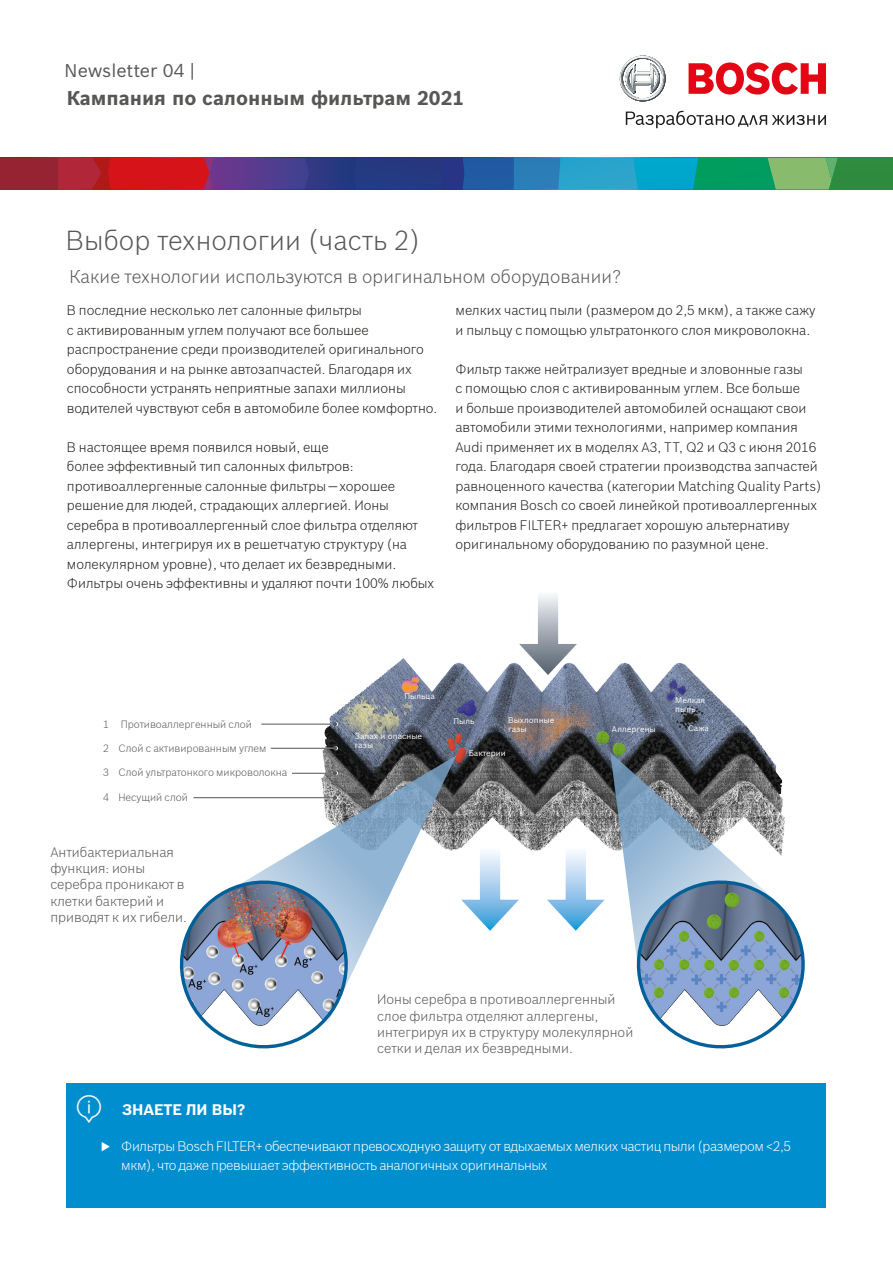
<style>
.page{position:relative;width:893px;height:1263px;background:#fff}
.page>*{position:absolute;margin:0;border:0;box-sizing:border-box;transform-origin:0 0}
.t1{font:300 27px "Bosch Sans";letter-spacing:.005em;color:#575756}
.t2{font:700 19.5px "Bosch Sans";color:#575756}
.t3{font:300 18px "Bosch Sans";letter-spacing:.005em;color:#575756}
.t4{font:18px "Bosch Sans";color:#575756}
.t5{font:700 15px "Bosch Sans";letter-spacing:-.01em;color:#fff}
.t6{font:300 15px "Bosch Sans";color:#fff}
.t7{font:300 13.5px/19.5px "Bosch Sans";color:#1d1d1b}
.t8{font:300 13.5px/16.2px "Bosch Sans";color:#575756}
.t9{font:300 13.5px/19.5px "Bosch Sans";letter-spacing:-.025em;color:#fff}
.t10{font:300 10.35px "Bosch Sans";color:#575756}
.t11{font:8.1px/8.7px "Bosch Sans";color:#fff}
</style>
<div class="page">
<img style="left:280px;top:618px;width:486px;height:282px">
<hr style="left:261px;top:724px;width:74px;height:1px;background:#575756">
<svg style="left:333px;top:722px;width:5px;height:4px"></svg>
<hr style="left:271px;top:748px;width:64px;height:1px;background:#575756">
<svg style="left:333px;top:746px;width:5px;height:4px"></svg>
<hr style="left:193px;top:797px;width:142px;height:1px;background:#575756">
<svg style="left:206px;top:755px;width:250px;height:201px"></svg>
<img style="left:179px;top:872px;width:181px;height:177px">
<svg style="left:538px;top:596px;width:20px;height:48px"></svg>
<svg style="left:519px;top:644px;width:58px;height:31px"></svg>
<svg style="left:547px;top:752px;width:258px;height:297px"></svg>
<svg style="left:480px;top:845px;width:20px;height:55px"></svg>
<svg style="left:461px;top:900px;width:58px;height:31px"></svg>
<div style="left:67px;top:1083px;width:759px;height:125px;background:#008ecf"></div>
<div style="left:0;top:158px;width:58px;height:31px;background:#952331"></div>
<svg style="left:58px;top:158px;width:835px;height:31px;background:#4a6379"></svg>
<svg style="left:620px;top:56px;width:46px;height:45px"></svg>
<svg style="left:689px;top:62px;width:137px;height:33px"></svg>
<svg style="left:626px;top:111px;width:200px;height:17px"></svg>
<h3 class="t4" style="left:65px;top:57px;width:132px">Newsletter 04 |</h3>
<h2 class="t2" style="left:67px;top:83px;width:399px">Кампания по салонным фильтрам 2021</h2>
<h1 class="t1" style="left:66px;top:221px;width:356px">Выбор технологии (часть 2)</h1>
<h3 class="t3" style="left:70px;top:264px;width:553px">Какие технологии используются в оригинальном оборудовании?</h3>
<p class="t7" style="left:67px;top:300px;width:372px">В последние несколько лет салонные фильтры<br>с активированным углем получают все большее распространение среди производителей оригинального оборудования и на рынке автозапчастей. Благодаря их способности устранять неприятные запахи миллионы водителей чувствуют себя в автомобиле более комфортно.</p>
<p class="t7" style="left:67px;top:436px;width:369px">В настоящее время появился новый, еще<br>более эффективный тип салонных фильтров: противоаллергенные салонные фильтры — хорошее решение для людей, страдающих аллергией. Ионы серебра в противоаллергенный слое фильтра отделяют аллергены, интегрируя их в решетчатую структуру (на молекулярном уровне), что делает их безвредными.<br>Фильтры очень эффективны и удаляют почти 100% любых</p>
<p class="t7" style="left:455px;top:300px;width:362px">мелких частиц пыли (размером до 2,5 мкм), а также сажу и пыльцу с помощью ультратонкого слоя микроволокна.</p>
<p class="t7" style="left:455px;top:358px;width:368px">Фильтр также нейтрализует вредные и зловонные газы<br>с помощью слоя с активированным углем. Все больше<br>и больше производителей автомобилей оснащают свои автомобили этими технологиями, например компания Audi применяет их в моделях A3, TT, Q2 и Q3 с июня 2016 года. Благодаря своей стратегии производства запчастей равноценного качества (категории Matching Quality Parts) компания Bosch со своей линейкой противоаллергенных фильтров FILTER+ предлагает хорошую альтернативу оригинальному оборудованию по разумной цене.</p>
<p class="t10" style="left:103px;top:716px;width:150px">1 Противоаллергенный слой</p>
<p class="t10" style="left:103px;top:741px;width:165px">2 Слой с активированным углем</p>
<p class="t10" style="left:103px;top:765px;width:186px">3 Слой ультратонкого микроволокна</p>
<p class="t10" style="left:103px;top:790px;width:86px">4 Несущий слой</p>
<p class="t8" style="left:50px;top:843px;width:138px">Антибактериальная функция: ионы серебра проникают в клетки бактерий и приводят к их гибели.</p>
<p class="t11" style="left:404px;top:691px;width:32px">Пыльца</p>
<p class="t11" style="left:355px;top:732px;width:69px">Запах и опасные газы</p>
<p class="t11" style="left:453px;top:716px;width:23px">Пыль</p>
<p class="t11" style="left:508px;top:715px;width:48px">Выхлопные газы</p>
<p class="t11" style="left:469px;top:748px;width:38px">Бактерии</p>
<p class="t11" style="left:612px;top:724px;width:45px">Аллергены</p>
<p class="t11" style="left:675px;top:696px;width:31px">Мелкая пыль</p>
<p class="t11" style="left:688px;top:724px;width:22px">Сажа</p>
<p class="t8" style="left:377px;top:991px;width:258px">Ионы серебра в противоаллергенный слое фильтра отделяют аллергены, интегрируя их в структуру молекулярной сетки и делая их безвредными.</p>
<p class="t6" style="left:101px;top:1136px;width:12px">▶</p>
<p class="t5" style="left:122px;top:1098px;width:125px">ЗНАЕТЕ ЛИ ВЫ?</p>
<p class="t9" style="left:121px;top:1135px;width:671px">Фильтры Bosch FILTER+ обеспечивают превосходную защиту от вдыхаемых мелких частиц пыли (размером &lt;2,5 мкм), что даже превышает эффективность аналогичных оригинальных</p>
</div>
